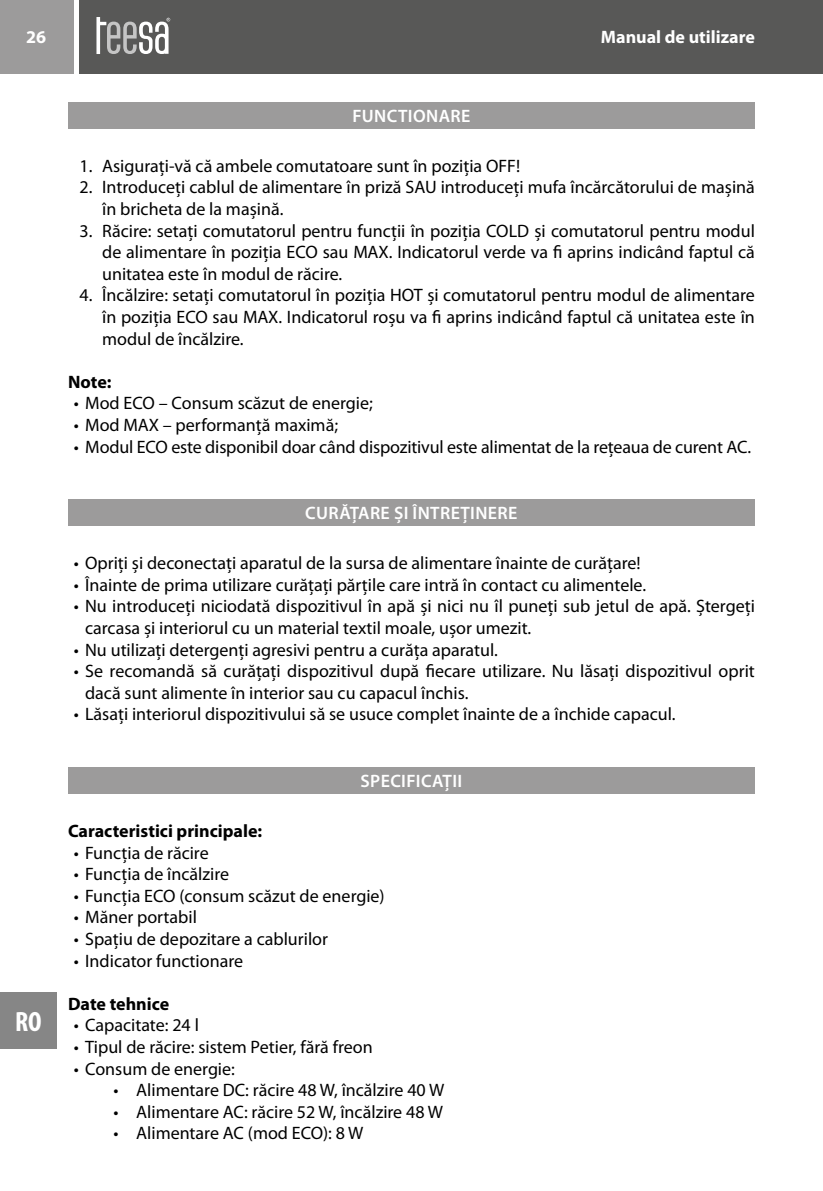
<style>
.page{position:relative;width:823px;height:1191px;background:#fff}
.page>*{position:absolute;margin:0;border:0;box-sizing:border-box;transform-origin:0 0}
.t1{font:700 condensed 28px "Myriad Pro";color:#fff}
.t2{font:18px/21.6px "Myriad Pro";color:#000}
.t3{font:600 18px "Myriad Pro";letter-spacing:.02em;color:#fff}
.t4{font:700 18px "Myriad Pro";color:#000}
.t5{font:700 18px "Myriad Pro";color:#fff}
</style>
<div class="page">
<div style="left:0;top:992px;width:57px;height:57px;background:#868686"></div>
<div style="left:0;top:0;width:74px;height:74px;background:#9c9b9b"></div>
<div style="left:79px;top:0;width:743px;height:74px;background:#585857"></div>
<svg style="left:96px;top:17px;width:74px;height:37px"></svg>
<div style="left:68px;top:102px;width:686px;height:27px;background:#9c9b9b"></div>
<div style="left:68px;top:499px;width:686px;height:27px;background:#9c9b9b"></div>
<div style="left:68px;top:767px;width:686px;height:26px;background:#9c9b9b"></div>
<p class="t5" style="left:26px;top:25px;width:21px">26</p>
<p class="t5" style="left:600px;top:25px;width:155px">Manual de utilizare</p>
<p class="t3" style="left:352px;top:104px;width:119px">FUNCTIONARE</p>
<p class="t2" style="left:79px;top:155px;width:442px">1. Asigurați-vă că ambele comutatoare sunt în poziția OFF!</p>
<p class="t2" style="left:102px;top:176px;width:653px;text-indent:-23px">2. Introduceți cablul de alimentare în priză SAU introduceți mufa încărcătorului de mașină în bricheta de la mașină.</p>
<p class="t2" style="left:102px;top:219px;width:654px;text-align:justify;text-indent:-23px">3. Răcire: setați comutatorul pentru funcții în poziția COLD și comutatorul pentru modul de alimentare în poziția ECO sau MAX. Indicatorul verde va fi aprins indicând faptul că unitatea este în modul de răcire.</p>
<p class="t2" style="left:102px;top:284px;width:653px;text-align:justify;text-indent:-23px">4. Încălzire: setați comutatorul în poziția HOT și comutatorul pentru modul de alimentare în poziția ECO sau MAX. Indicatorul roșu va fi aprins indicând faptul că unitatea este în modul de încălzire.</p>
<p class="t4" style="left:68px;top:370px;width:45px">Note:</p>
<p class="t2" style="left:74px;top:392px;width:300px">• Mod ECO – Consum scăzut de energie;</p>
<p class="t2" style="left:74px;top:414px;width:265px">• Mod MAX – performanță maximă;</p>
<p class="t2" style="left:74px;top:435px;width:678px">• Modul ECO este disponibil doar când dispozitivul este alimentat de la rețeaua de curent AC.</p>
<p class="t3" style="left:305px;top:501px;width:213px">CURĂȚARE ȘI ÎNTREȚINERE</p>
<p class="t2" style="left:74px;top:552px;width:568px">• Opriți și deconectați aparatul de la sursa de alimentare înainte de curățare!</p>
<p class="t2" style="left:74px;top:573px;width:573px">• Înainte de prima utilizare curățați părțile care intră în contact cu alimentele.</p>
<p class="t2" style="left:85px;top:595px;width:671px;text-indent:-11px">• Nu introduceți niciodată dispozitivul în apă și nici nu îl puneți sub jetul de apă. Ștergeți carcasa și interiorul cu un material textil moale, ușor umezit.</p>
<p class="t2" style="left:74px;top:638px;width:425px">• Nu utilizați detergenți agresivi pentru a curăța aparatul.</p>
<p class="t2" style="left:85px;top:660px;width:670px;text-indent:-11px">• Se recomandă să curățați dispozitivul după fiecare utilizare. Nu lăsați dispozitivul oprit dacă sunt alimente în interior sau cu capacul închis.</p>
<p class="t2" style="left:74px;top:703px;width:603px">• Lăsați interiorul dispozitivului să se usuce complet înainte de a închide capacul.</p>
<h1 class="t1" style="left:15px;top:1004px;width:28px">RO</h1>
<p class="t3" style="left:360px;top:769px;width:103px">SPECIFICAȚII</p>
<p class="t4" style="left:68px;top:819px;width:195px">Caracteristici principale:</p>
<p class="t2" style="left:74px;top:841px;width:136px">• Funcția de răcire</p>
<p class="t2" style="left:74px;top:863px;width:157px">• Funcția de încălzire</p>
<p class="t2" style="left:74px;top:884px;width:312px">• Funcția ECO (consum scăzut de energie)</p>
<p class="t2" style="left:74px;top:906px;width:125px">• Măner portabil</p>
<p class="t2" style="left:74px;top:927px;width:256px">• Spațiu de depozitare a cablurilor</p>
<p class="t2" style="left:74px;top:949px;width:171px">• Indicator functionare</p>
<p class="t4" style="left:68px;top:992px;width:103px">Date tehnice</p>
<p class="t2" style="left:74px;top:1014px;width:127px">• Capacitate: 24 l</p>
<p class="t2" style="left:74px;top:1035px;width:300px">• Tipul de răcire: sistem Petier, fără freon</p>
<p class="t2" style="left:74px;top:1057px;width:162px">• Consum de energie:</p>
<p class="t2" style="left:113px;top:1079px;width:332px">• Alimentare DC: răcire 48 W, încălzire 40 W</p>
<p class="t2" style="left:113px;top:1100px;width:331px">• Alimentare AC: răcire 52 W, încălzire 48 W</p>
<p class="t2" style="left:113px;top:1122px;width:251px">• Alimentare AC (mod ECO): 8 W</p>
</div>
